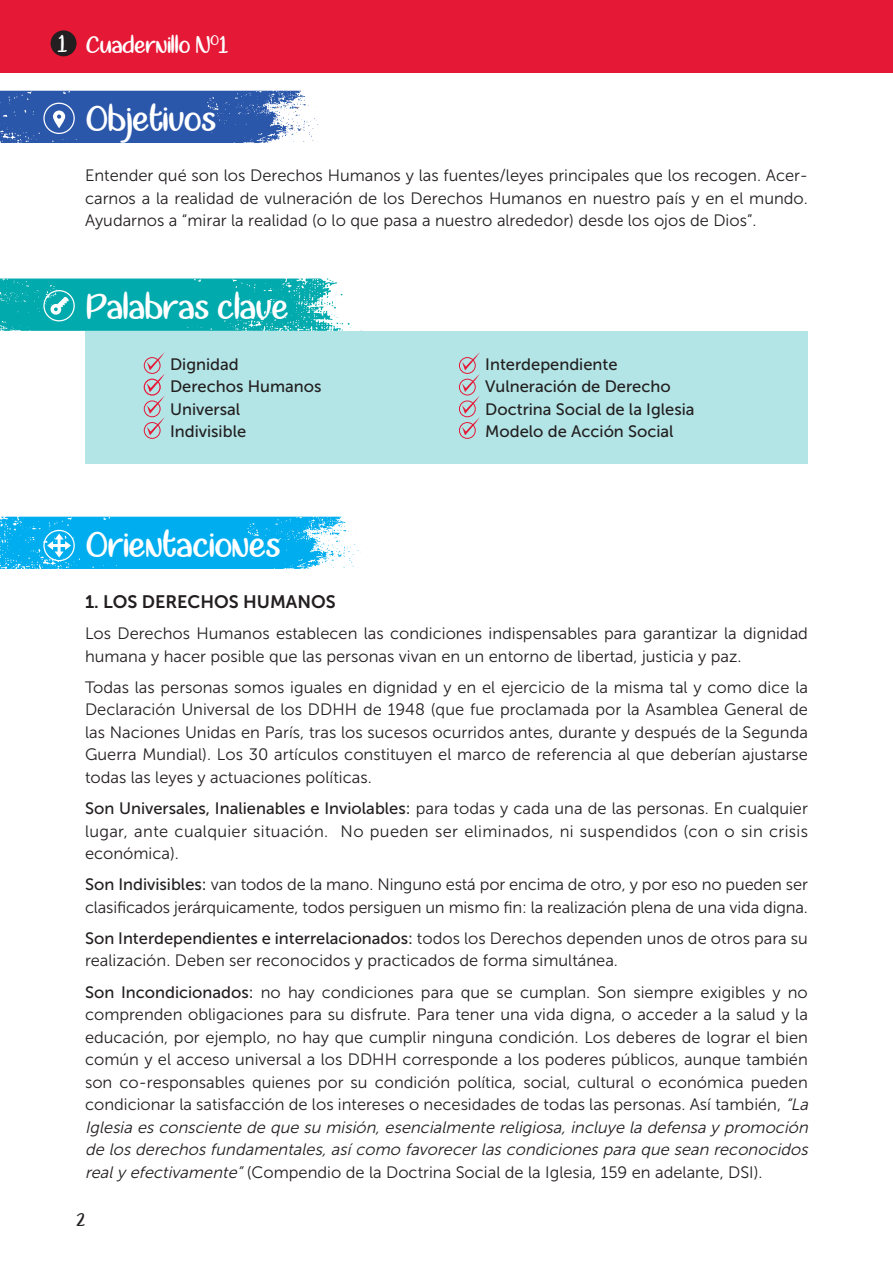
<style>
.page{position:relative;width:893px;height:1263px;background:#fff}
.page>*{position:absolute;margin:0;border:0;box-sizing:border-box;transform-origin:0 0}
.t1{font:36px "Sugar Addiction";color:#fff}
.t2{font:24px "Sugar Addiction";color:#fff}
.t3{font:18px "Museo Sans 700";color:#231f20}
.t4{font:18px "Sugar Addiction";color:#231f20}
.t5{font:16.5px/22.5px "Museo Sans 300";color:#231f20}
.t6{font:16.5px/22.5px "Museo Sans 500";color:#231f20}
.s1{font-family:"Museo Sans 500"}
.s2{font-style:italic}
</style>
<div class="page">
<div style="left:0;top:0;width:893px;height:72px;background:#e51836"></div>
<div style="left:51px;top:30px;width:26px;height:26px;background:#231f20;border-radius:50%"></div>
<div style="left:85px;top:331px;width:723px;height:132px;background:#b3e5e6"></div>
<div style="left:144px;top:357px;width:16px;height:17px;border:1px solid #e51836;border-radius:50%"></div>
<svg style="left:0;top:91px;width:320px;height:52px;background:#496fb7"></svg>
<svg style="left:0;top:279px;width:352px;height:52px;background:#1cb3b6"></svg>
<svg style="left:0;top:517px;width:362px;height:52px;background:#24b9f1"></svg>
<div style="left:43px;top:530px;width:32px;height:31px;border:1px solid #fff;border-radius:50%"></div>
<div style="left:144px;top:379px;width:16px;height:16px;border:1px solid #e51836;border-radius:50%"></div>
<div style="left:144px;top:401px;width:16px;height:16px;border:1px solid #e51836;border-radius:50%"></div>
<svg style="left:147px;top:352px;width:18px;height:83px"></svg>
<div style="left:144px;top:422px;width:16px;height:17px;border:1px solid #e51836;border-radius:50%"></div>
<div style="left:459px;top:357px;width:17px;height:17px;border:1px solid #e51836;border-radius:50%"></div>
<div style="left:459px;top:379px;width:17px;height:16px;border:1px solid #e51836;border-radius:50%"></div>
<div style="left:459px;top:401px;width:17px;height:16px;border:1px solid #e51836;border-radius:50%"></div>
<svg style="left:462px;top:352px;width:18px;height:83px"></svg>
<div style="left:459px;top:422px;width:17px;height:17px;border:1px solid #e51836;border-radius:50%"></div>
<h2 class="t2" style="left:58px;top:30px;width:172px">1 Cuadernillo N<sup>O</sup>1</h2>
<h1 class="t1" style="left:86px;top:96px;width:131px">Objetivos</h1>
<p class="t5" style="left:85px;top:164px;width:724px;text-align:justify">Entender qué son los Derechos Humanos y las fuentes/leyes principales que los recogen. Acer&shy;carnos a la realidad de vulneración de los Derechos Humanos en nuestro país y en el mundo.<br>Ayudarnos a “mirar la realidad (o lo que pasa a nuestro alrededor) desde los ojos de Dios”.</p>
<h1 class="t1" style="left:86px;top:284px;width:204px">Palabras clave</h1>
<p class="t6" style="left:170px;top:353px;width:153px">Dignidad<br>Derechos Humanos<br>Universal<br>Indivisible</p>
<p class="t6" style="left:485px;top:353px;width:211px">Interdependiente<br>Vulneración de Derecho<br>Doctrina Social de la Iglesia<br>Modelo de Acción Social</p>
<h1 class="t1" style="left:86px;top:522px;width:196px">Orientaciones</h1>
<p class="t3" style="left:85px;top:592px;width:252px">1. LOS DERECHOS HUMANOS</p>
<p class="t5" style="left:85px;top:622px;width:724px">Los Derechos Humanos establecen las condiciones indispensables para garantizar la dignidad humana y hacer posible que las personas vivan en un entorno de libertad, justicia y paz.</p>
<p class="t5" style="left:85px;top:676px;width:724px;text-align:justify">Todas las personas somos iguales en dignidad y en el ejercicio de la misma tal y como dice la Declaración Universal de los DDHH de 1948 (que fue proclamada por la Asamblea General de las Naciones Unidas en París, tras los sucesos ocurridos antes, durante y después de la Segunda Guerra Mundial). Los 30 artículos constituyen el marco de referencia al que deberían ajustarse todas las leyes y actuaciones políticas.</p>
<p class="t5" style="left:85px;top:797px;width:724px;text-align:justify"><span class="s1">Son Universales, Inalienables e Inviolables:</span> para todas y cada una de las personas. En cualquier lugar, ante cualquier situación. No pueden ser eliminados, ni suspendidos (con o sin crisis económica).</p>
<p class="t5" style="left:85px;top:873px;width:724px"><span class="s1">Son Indivisibles:</span> van todos de la mano. Ninguno está por encima de otro, y por eso no pueden ser clasificados jerárquicamente, todos persiguen un mismo fin: la realización plena de una vida digna.</p>
<p class="t5" style="left:85px;top:927px;width:724px"><span class="s1">Son Interdependientes e interrelacionados:</span> todos los Derechos dependen unos de otros para su realización. Deben ser reconocidos y practicados de forma simultánea.</p>
<p class="t5" style="left:85px;top:981px;width:728px"><span class="s1">Son Incondicionados:</span> no hay condiciones para que se cumplan. Son siempre exigibles y no comprenden obligaciones para su disfrute. Para tener una vida digna, o acceder a la salud y la educación, por ejemplo, no hay que cumplir ninguna condición. Los deberes de lograr el bien común y el acceso universal a los DDHH corresponde a los poderes públicos, aunque también son co-responsables quienes por su condición política, social, cultural o económica pueden condicionar la satisfacción de los intereses o necesidades de todas las personas. Así también, <span class="s2">“La Iglesia es consciente de que su misión, esencialmente religiosa, incluye la defensa y promoción de los derechos fundamentales, así como favorecer las condiciones para que sean reconocidos realy efectivamente”</span>(Compendio de la Doctrina Social de la Iglesia, 159 en adelante, DSI).</p>
<p class="t4" style="left:77px;top:1208px;width:10px">2</p>
</div>
